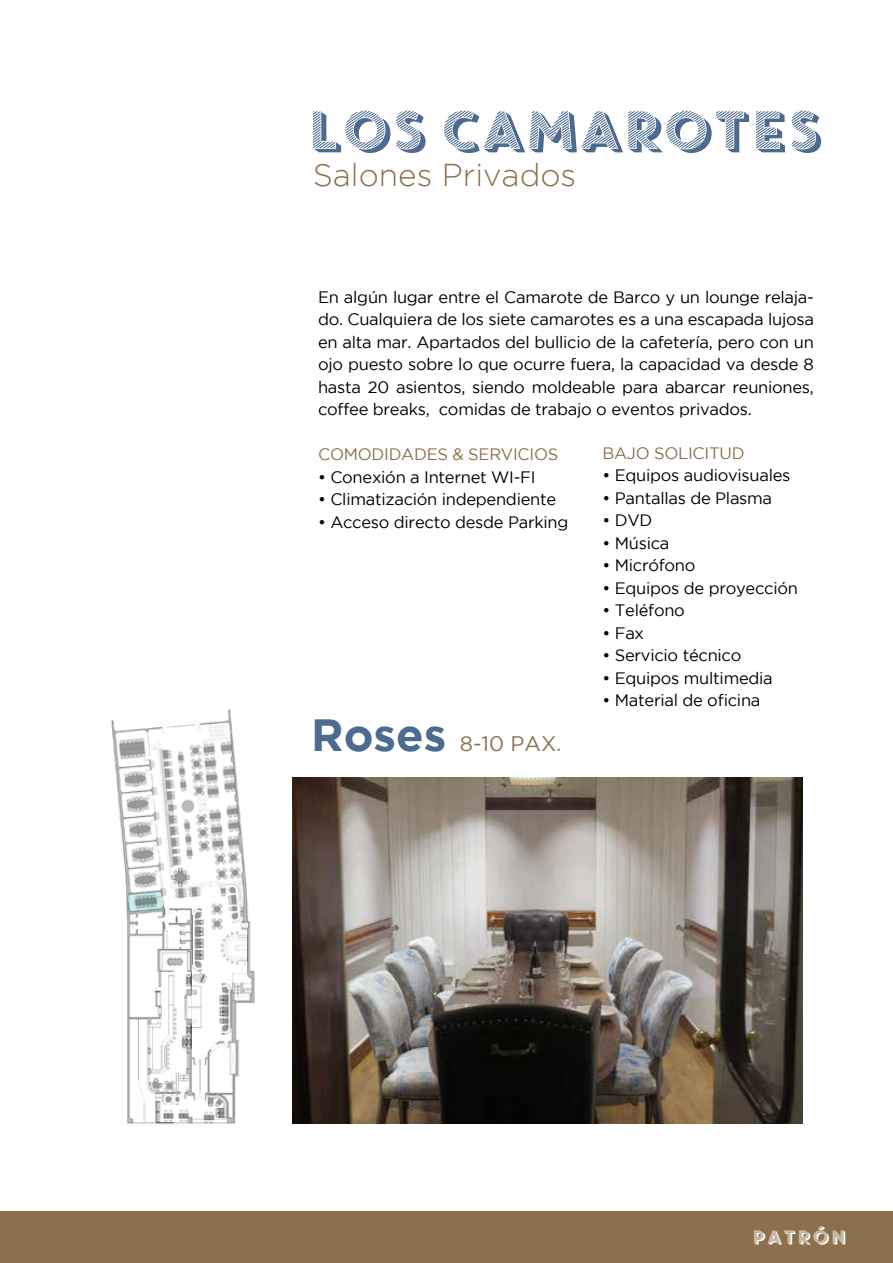
<style>
.page{position:relative;width:893px;height:1263px;background:#fff}
.page>*{position:absolute;margin:0;border:0;box-sizing:border-box;transform-origin:0 0}
.t1{font:52.5px "Core Circus Pierrot 3";letter-spacing:-.075em;color:#4c6b8f}
.t2{font:300 31.5px "Gotham";color:#8c704d}
.t3{font:21px "Gotham";color:#8c704d}
.t4{font:18px "Core Circus Pierrot 3";color:#fff}
.t5{font:16.5px/22.5px "Gotham";letter-spacing:-.015em;color:#000;text-align:justify}
.t6{font:16.5px "Gotham";letter-spacing:-.015em;color:#8c704d}
.s1{font-weight:700;font-size:45px;color:#4c6b8f}
</style>
<div class="page">
<img style="left:111px;top:709px;width:144px;height:415px">
<svg style="left:127px;top:890px;width:37px;height:23px"></svg>
<img style="left:293px;top:777px;width:510px;height:347px">
<div style="left:0;top:1212px;width:893px;height:51px;background:#8c704d"></div>
<h1 class="t1" style="left:303px;top:94px;width:520px">LOS CAMAROTES</h1>
<h2 class="t2" style="left:313px;top:158px;width:265px">Salones Privados</h2>
<p class="t5" style="left:318px;top:285px;width:497px">En algún lugar entre el Camarote de Barco y un lounge relaja&shy;do. Cualquiera de los siete camarotes es a una escapada lujosa en alta mar. Apartados del bullicio de la cafetería, pero con un ojo puesto sobre lo que ocurre fuera, la capacidad va desde 8 hasta 20 asientos, siendo moldeable para abarcar reuniones, coffee breaks, comidas de trabajo o eventos privados.</p>
<p class="t6" style="left:318px;top:445px;width:242px">COMODIDADES &amp; SERVICIOS</p>
<p class="t5" style="left:318px;top:465px;width:219px">• Conexión a Internet WI-FI</p>
<p class="t5" style="left:318px;top:488px;width:240px">• Climatización independiente</p>
<p class="t5" style="left:318px;top:510px;width:252px">• Acceso directo desde Parking</p>
<p class="t6" style="left:602px;top:444px;width:144px">BAJO SOLICITUD</p>
<p class="t5" style="left:602px;top:464px;width:189px">• Equipos audiovisuales</p>
<p class="t5" style="left:602px;top:486px;width:171px">• Pantallas de Plasma</p>
<p class="t5" style="left:602px;top:509px;width:51px">• DVD</p>
<p class="t5" style="left:602px;top:532px;width:68px">• Música</p>
<p class="t5" style="left:602px;top:554px;width:94px">• Micrófono</p>
<p class="t5" style="left:602px;top:577px;width:197px">• Equipos de proyección</p>
<p class="t5" style="left:602px;top:599px;width:84px">• Teléfono</p>
<p class="t5" style="left:602px;top:622px;width:43px">• Fax</p>
<p class="t5" style="left:602px;top:644px;width:140px">• Servicio técnico</p>
<p class="t5" style="left:602px;top:667px;width:172px">• Equipos multimedia</p>
<p class="t5" style="left:602px;top:689px;width:159px">• Material de oficina</p>
<p class="t3" style="left:311px;top:732px;width:252px"><span class="s1">Roses</span> 8-10 PAX.</p>
<p class="t4" style="left:751px;top:1224px;width:97px">PATRÓN</p>
</div>
